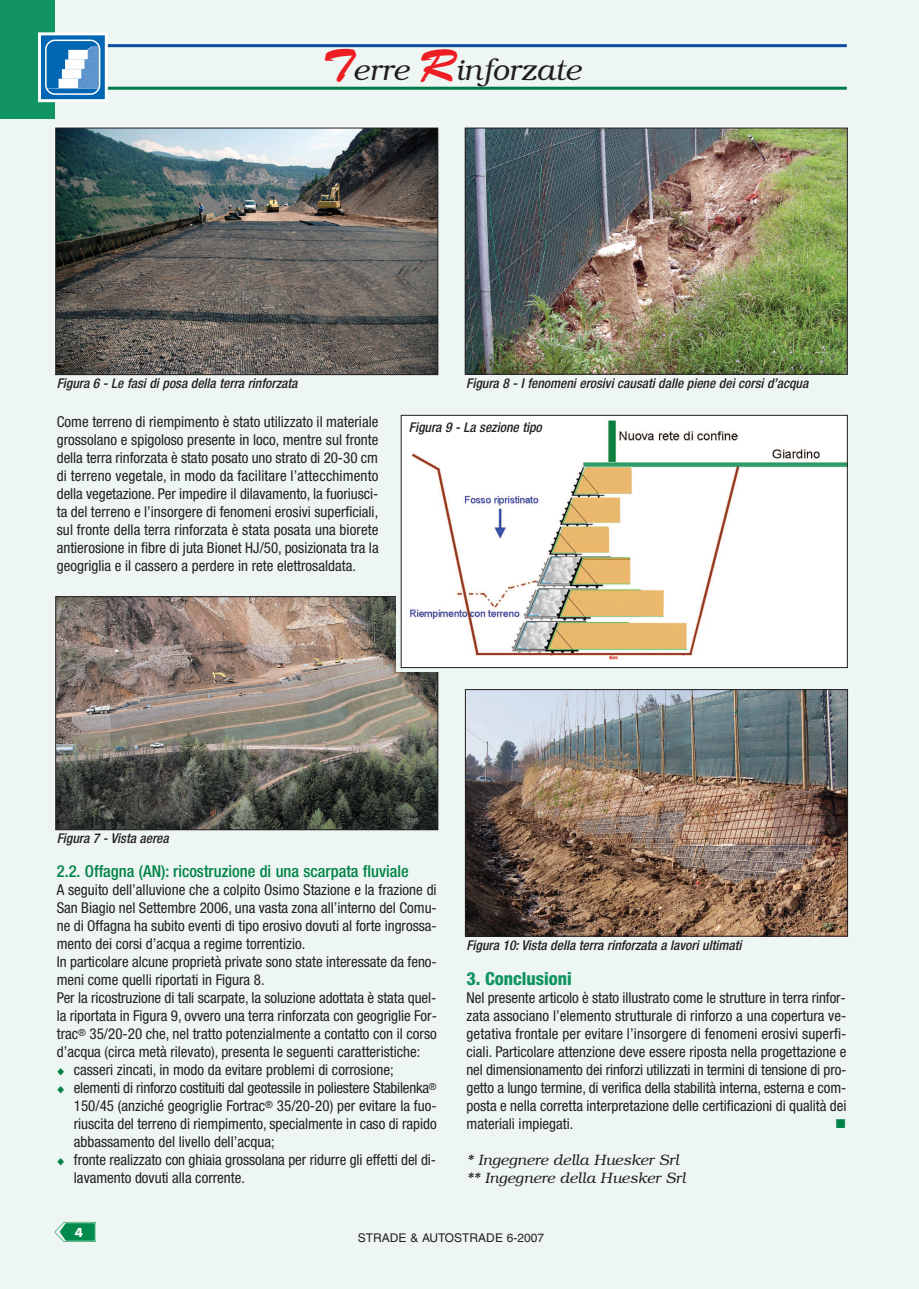
<style>
.page{position:relative;width:919px;height:1289px;background:#fff}
.page>*{position:absolute;margin:0;border:0;box-sizing:border-box;transform-origin:0 0}
.t1{font:italic 300 30px "Bookman";color:#231f20}
.t2{font:800 condensed 18px "Helvetica Neue";color:#119461}
.t3{font:500 condensed 16.5px "Helvetica Neue";color:#008348}
.t4{font:condensed 15px/18px "Helvetica Neue";color:#231f20;text-align:justify}
.t5{font:italic 300 15px/18px "Bookman";color:#231f20}
.t6{font:15px "Wingdings";color:#008348}
.t7{font:italic 500 condensed 13.5px "Helvetica Neue";color:#231f20}
.t8{font:12px "Helvetica";color:#231f20}
.t9{font:700 12px "Futura";color:#fff}
.s1{font-family:"Brush Script";font-weight:400;font-style:normal;font-size:45px;color:#ee1d23}
.s2{color:#008348}
</style>
<div class="page">
<div style="left:0;top:0;width:918px;height:1288px;background:#edf6f2"></div>
<img style="left:55px;top:1221px;width:41px;height:21px">
<hr style="left:57px;top:44px;width:789px;height:3px;background:#0d4da1">
<hr style="left:57px;top:87px;width:789px;height:3px;background:#017a47">
<div style="left:0;top:0;width:55px;height:119px;background:#119461"></div>
<div style="left:39px;top:34px;width:67px;height:67px;background:#0166b3"></div>
<div style="left:38px;top:32px;width:70px;height:70px;border:3px solid #fff"></div>
<svg style="left:45px;top:40px;width:55px;height:55px"></svg>
<img style="left:57px;top:130px;width:379px;height:243px">
<div style="left:55px;top:128px;width:383px;height:247px;border:1px solid #231f20"></div>
<img style="left:57px;top:598px;width:379px;height:230px">
<div style="left:55px;top:596px;width:383px;height:234px;border:1px solid #231f20"></div>
<img style="left:467px;top:130px;width:378px;height:242px">
<div style="left:465px;top:128px;width:382px;height:246px;border:1px solid #231f20"></div>
<img style="left:467px;top:691px;width:378px;height:243px">
<div style="left:465px;top:689px;width:382px;height:247px;border:1px solid #231f20"></div>
<div style="left:397px;top:567px;width:385px;height:104px;background:linear-gradient(to bottom,#f7fbf9,#f5faf8)"></div>
<img style="left:404px;top:417px;width:441px;height:249px">
<div style="left:401px;top:415px;width:446px;height:253px;border:1px solid #231f20"></div>
<h1 class="t1" style="left:322px;top:52px;width:260px"><span class="s1">T</span>erre <span class="s1">R</span>inforzate</h1>
<p class="t7" style="left:57px;top:378px;width:242px">Figura 6 - Le fasi di posa della terra rinforzata</p>
<p class="t7" style="left:466px;top:378px;width:343px">Figura 8 - I fenomeni erosivi causati dalle piene dei corsi d’acqua</p>
<p class="t4" style="left:57px;top:414px;width:323px">Come terreno di riempimento è stato utilizzato il materiale grossolano e spigoloso presente in loco, mentre sul fronte della terra rinforzata è stato posato uno strato di 20-30 cm di terreno vegetale, in modo da facilitare l’attecchimento della vegetazione. Per impedire il dilavamento, la fuoriusci&shy;ta del terreno e l’insorgere di fenomeni erosivi superficiali, sul fronte della terra rinforzata è stata posata una biorete antierosione in fibre di juta Bionet HJ/50, posizionata tra la geogriglia e il cassero a perdere in rete elettrosaldata.</p>
<p class="t7" style="left:409px;top:422px;width:134px">Figura 9 - La sezione tipo</p>
<p class="t7" style="left:57px;top:833px;width:114px">Figura 7 - Vista aerea</p>
<p class="t3" style="left:57px;top:865px;width:353px">2.2. Offagna (AN): ricostruzione di una scarpata fluviale</p>
<p class="t4" style="left:57px;top:882px;width:381px;text-align:left">A seguito dell’alluvione che a colpito Osimo Stazione e la frazione di San Biagio nel Settembre 2006, una vasta zona all’interno del Comu&shy;ne di Offagna ha subito eventi di tipo erosivo dovuti al forte ingrossa&shy;mento dei corsi d’acqua a regime torrentizio.<br>In particolare alcune proprietà private sono state interessate da feno&shy;meni come quelli riportati in Figura 8.<br>Per la ricostruzione di tali scarpate, la soluzione adottata è stata quel&shy;la riportata in Figura 9, ovvero una terra rinforzata con geogriglie For&shy;trac<sup>®</sup> 35/20-20 che, nel tratto potenzialmente a contatto con il corso d’acqua (circa metà rilevato), presenta le seguenti caratteristiche:</p>
<p class="t4" style="left:57px;top:1062px;width:338px"><span class="s2">◆</span> casseri zincati, in modo da evitare problemi di corrosione;</p>
<p class="t4" style="left:74px;top:1080px;width:364px;text-indent:-17px"><span class="s2">◆</span> elementi di rinforzo costituiti dal geotessile in poliestere Stabilenka<sup>® </sup>150/45 (anziché geogriglie Fortrac<sup>®</sup> 35/20-20) per evitare la fuo&shy;riuscita del terreno di riempimento, specialmente in caso di rapido abbassamento del livello dell’acqua;</p>
<p class="t4" style="left:74px;top:1152px;width:364px;text-indent:-17px"><span class="s2">◆</span> fronte realizzato con ghiaia grossolana per ridurre gli effetti del di&shy;lavamento dovuti alla corrente.</p>
<p class="t7" style="left:466px;top:940px;width:276px">Figura 10: Vista della terra rinforzata a lavori ultimati</p>
<p class="t2" style="left:466px;top:972px;width:107px">3. Conclusioni</p>
<p class="t4" style="left:466px;top:990px;width:381px">Nel presente articolo è stato illustrato come le strutture in terra rinfor&shy;zata associano l’elemento strutturale di rinforzo a una copertura ve&shy;getativa frontale per evitare l’insorgere di fenomeni erosivi superfi&shy;ciali. Particolare attenzione deve essere riposta nella progettazione e nel dimensionamento dei rinforzi utilizzati in termini di tensione di pro&shy;getto a lungo termine, di verifica della stabilità interna, esterna e com&shy;posta e nella corretta interpretazione delle certificazioni di qualità dei materiali impiegati.</p>
<p class="t6" style="left:835px;top:1115px;width:13px">■</p>
<p class="t5" style="left:466px;top:1150px;width:221px">* Ingegnere della Huesker Srl ** Ingegnere della Huesker Srl</p>
<p class="t9" style="left:75px;top:1227px;width:10px">4</p>
<p class="t8" style="left:358px;top:1233px;width:187px">STRADE &amp; AUTOSTRADE 6-2007</p>
</div>
